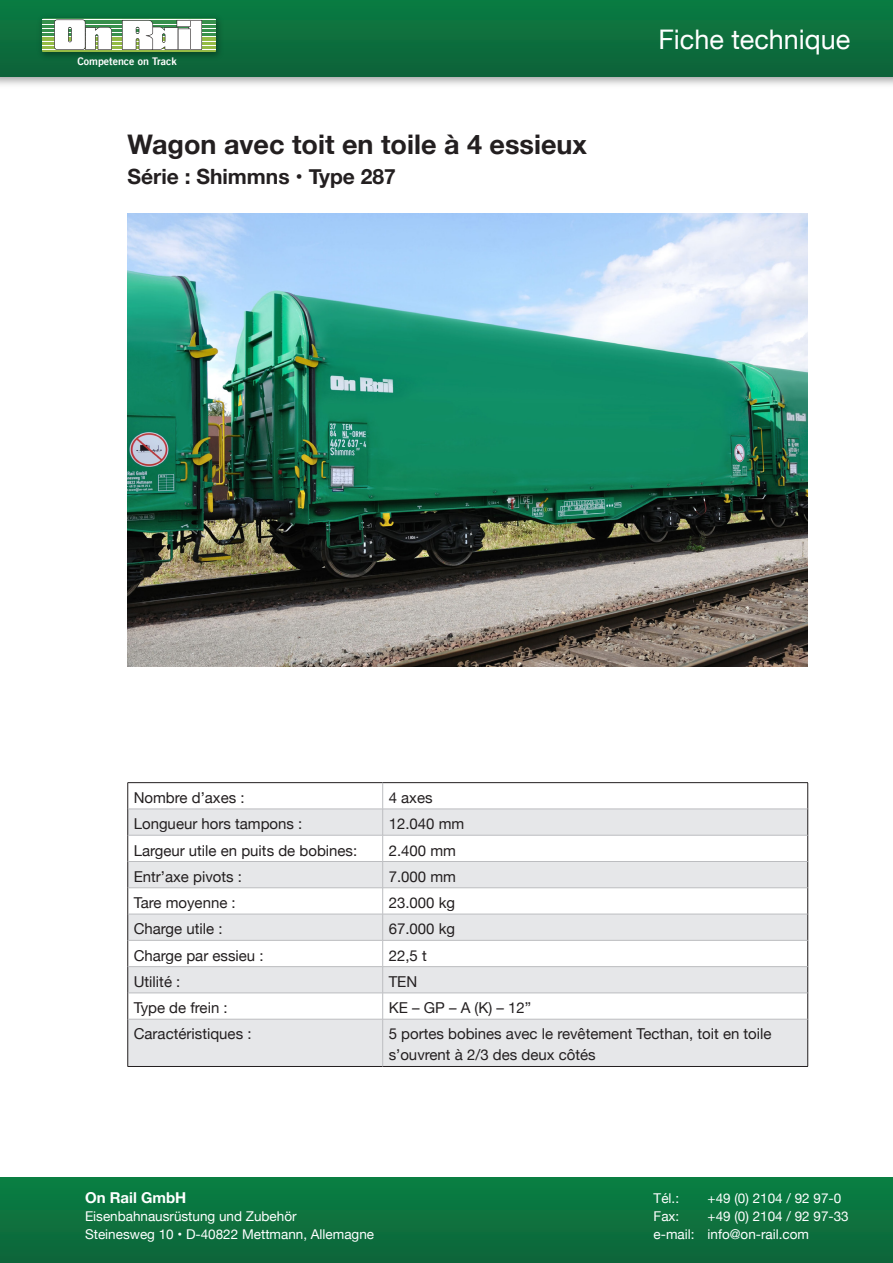
<style>
.page{position:relative;width:893px;height:1263px;background:#fff}
.page>*{position:absolute;margin:0;border:0;box-sizing:border-box;transform-origin:0 0}
.Headline{font:700 27px "Helvetica Neue";color:#231f20}
.t1{font:27px "Helvetica Neue";color:#fff}
.Gattung{font:700 21px "Helvetica Neue";color:#231f20}
.t2{font:15px/21px "Helvetica Neue";color:#231f20}
.t3{font:700 15px "Helvetica Neue";color:#fff}
.t4{font:13.5px/18px "Helvetica Neue";color:#fff}
.t5{font:10.65px "Trade Gothic LT Bold Two";color:#fff}
</style>
<div class="page">
<div style="left:0;top:0;width:893px;height:77px;background:linear-gradient(to right,#0c6d3d,#0c6f3d)"></div>
<img style="left:34px;top:10px;width:192px;height:53px">
<svg style="left:42px;top:18px;width:174px;height:34px"></svg>
<div style="left:0;top:1178px;width:893px;height:85px;background:linear-gradient(to right,#0c723e,#0c723e)"></div>
<img style="left:128px;top:214px;width:680px;height:453px">
<svg style="left:128px;top:810px;width:679px;height:256px;fill:#e6e7e9"></svg>
<hr style="left:128px;top:782px;width:255px;height:1px;background:#231f20">
<hr style="left:383px;top:782px;width:425px;height:1px;background:#231f20">
<svg style="left:127px;top:783px;width:1px;height:236px"></svg>
<svg style="left:807px;top:783px;width:1px;height:236px"></svg>
<hr style="left:127px;top:1019px;width:1px;height:47px;background:#231f20">
<hr style="left:807px;top:1019px;width:1px;height:47px;background:#231f20">
<hr style="left:128px;top:1066px;width:255px;height:1px;background:#231f20">
<hr style="left:383px;top:1066px;width:425px;height:1px;background:#231f20">
<hr style="left:128px;top:809px;width:255px;height:1px;background:#bcbdc0">
<hr style="left:383px;top:809px;width:424px;height:1px;background:#bcbdc0">
<hr style="left:128px;top:835px;width:255px;height:1px;background:#bcbdc0">
<hr style="left:383px;top:835px;width:424px;height:1px;background:#bcbdc0">
<hr style="left:128px;top:861px;width:255px;height:1px;background:#bcbdc0">
<hr style="left:383px;top:861px;width:424px;height:1px;background:#bcbdc0">
<hr style="left:128px;top:887px;width:255px;height:1px;background:#bcbdc0">
<hr style="left:383px;top:887px;width:424px;height:1px;background:#bcbdc0">
<hr style="left:128px;top:914px;width:255px;height:1px;background:#bcbdc0">
<hr style="left:383px;top:914px;width:424px;height:1px;background:#bcbdc0">
<hr style="left:128px;top:940px;width:255px;height:1px;background:#bcbdc0">
<hr style="left:383px;top:940px;width:424px;height:1px;background:#bcbdc0">
<hr style="left:128px;top:966px;width:255px;height:1px;background:#bcbdc0">
<hr style="left:383px;top:966px;width:424px;height:1px;background:#bcbdc0">
<hr style="left:128px;top:993px;width:255px;height:1px;background:#bcbdc0">
<hr style="left:383px;top:993px;width:424px;height:1px;background:#bcbdc0">
<svg style="left:382px;top:783px;width:1px;height:236px"></svg>
<hr style="left:128px;top:1019px;width:255px;height:1px;background:#bcbdc0">
<hr style="left:383px;top:1019px;width:424px;height:1px;background:#bcbdc0">
<hr style="left:382px;top:1019px;width:1px;height:47px;background:#bcbdc0">
<p class="t5" style="left:77px;top:55px;width:101px">Competence on Track</p>
<p class="Headline" style="left:128px;top:123px;width:461px">Wagon avec toit en toile à 4 essieux</p>
<p class="Gattung" style="left:128px;top:160px;width:270px">Série : Shimmns • Type 287</p>
<p class="t1" style="left:658px;top:20px;width:194px">Fiche technique</p>
<p class="t2" style="left:134px;top:788px;width:112px">Nombre d’axes :</p>
<p class="t2" style="left:389px;top:788px;width:45px">4 axes</p>
<p class="t2" style="left:134px;top:814px;width:170px">Longueur hors tampons :</p>
<p class="t2" style="left:389px;top:814px;width:77px">12.040 mm</p>
<p class="t2" style="left:134px;top:840px;width:225px">Largeur utile en puits de bobines:</p>
<p class="t2" style="left:389px;top:840px;width:69px">2.400 mm</p>
<p class="t2" style="left:134px;top:867px;width:110px">Entr’axe pivots :</p>
<p class="t2" style="left:389px;top:867px;width:69px">7.000 mm</p>
<p class="t2" style="left:134px;top:893px;width:103px">Tare moyenne :</p>
<p class="t2" style="left:389px;top:893px;width:68px">23.000 kg</p>
<p class="t2" style="left:134px;top:919px;width:90px">Charge utile :</p>
<p class="t2" style="left:389px;top:919px;width:68px">67.000 kg</p>
<p class="t2" style="left:134px;top:946px;width:131px">Charge par essieu :</p>
<p class="t2" style="left:389px;top:946px;width:40px">22,5 t</p>
<p class="t2" style="left:134px;top:972px;width:48px">Utilité :</p>
<p class="t2" style="left:389px;top:972px;width:30px">TEN</p>
<p class="t2" style="left:134px;top:998px;width:95px">Type de frein :</p>
<p class="t2" style="left:389px;top:998px;width:144px">KE – GP – A (K) – 12”</p>
<p class="t2" style="left:134px;top:1024px;width:119px">Caractéristiques :</p>
<p class="t2" style="left:389px;top:1024px;width:384px">5 portes bobines avec le revêtement Tecthan, toit en toile s’ouvrent à 2/3 des deux côtés</p>
<p class="t3" style="left:85px;top:1186px;width:103px">On Rail GmbH</p>
<p class="t4" style="left:85px;top:1208px;width:291px">Eisenbahnausrüstung und Zubehör<br>Steinesweg 10 • D-40822 Mettmann, Allemagne</p>
<p class="t4" style="left:654px;top:1190px;width:27px">Tél.:</p>
<p class="t4" style="left:708px;top:1190px;width:135px">+49 (0) 2104 / 92 97-0</p>
<p class="t4" style="left:654px;top:1208px;width:27px">Fax:</p>
<p class="t4" style="left:654px;top:1208px;width:197px;text-indent:54px">+49 (0) 2104 / 92 97-33 e-mail: info@on-rail.com</p>
</div>
